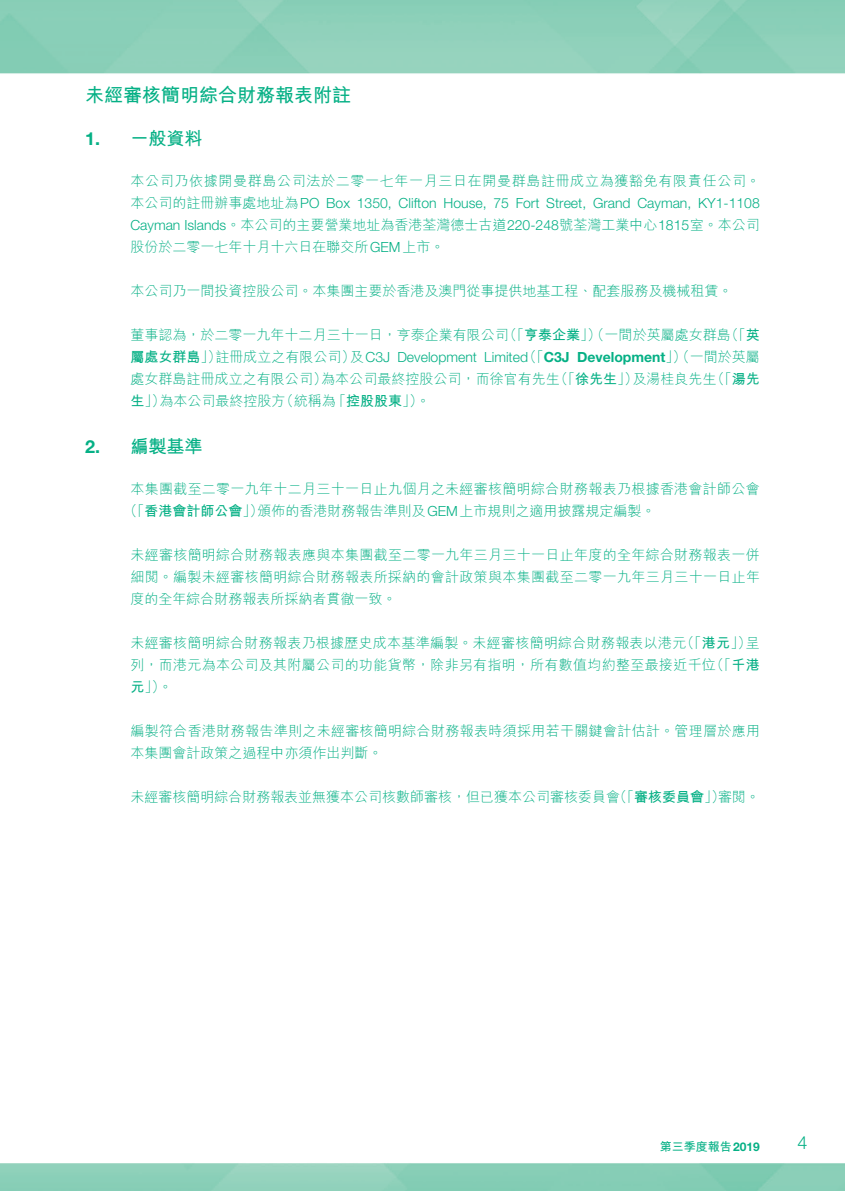
<style>
.page{position:relative;width:845px;height:1191px;background:#fff}
.page>*{position:absolute;margin:0;border:0;box-sizing:border-box;transform-origin:0 0}
.t1{font:700 19px "M Hei HK";color:#05b085}
.t2{font:700 18px "M Hei HK";color:#05b085}
.t3{font:300 18px "Helvetica Neue LT Std";color:#05b085}
.t4{font:300 14px/22px "M Hei HK";letter-spacing:.005em;color:#05b085;text-align:justify}
.t5{font:300 14px "Helvetica Neue LT Std";color:#05b085}
.t6{font:300 14px/22px "M Hei HK";letter-spacing:.025em;color:#05b085}
.t7{font:300 14px "M Hei HK";letter-spacing:.05em;color:#05b085}
.t8{font:700 12px "M Hei HK";color:#05b085}
.s1{font-family:"Helvetica Neue LT Std"}
.s2{font-family:"M Hei HK"}
.s3{font-weight:700}
.s4{font-family:"Helvetica Neue LT Std";font-weight:700}
</style>
<div class="page">
<h1 class="t1" style="left:85px;top:81px;width:267px">未經審核簡明綜合財務報表附註</h1>
<p class="t2" style="left:85px;top:125px;width:119px"><span class="s1">1.</span> 一般資料</p>
<p class="t7" style="left:130px;top:171px;width:631px">本公司乃依據開曼群島公司法於二零一七年一月三日在開曼群島註冊成立為獲豁免有限責任公司。</p>
<p class="t5" style="left:130px;top:194px;width:631px"><span class="s2">本公司的註冊辦事處地址為</span>PO Box 1350, Clifton House, 75 Fort Street, Grand Cayman, KY1-1108</p>
<p class="t4" style="left:130px;top:213px;width:631px"><span class="s1">Cayman Islands</span>。本公司的主要營業地址為香港荃灣德士古道<span class="s1">220-248</span>號荃灣工業中心<span class="s1">1815</span>室。本公司股份於二零一七年十月十六日在聯交所<span class="s1">GEM</span>上市。</p>
<p class="t4" style="left:130px;top:279px;width:603px">本公司乃一間投資控股公司。本集團主要於香港及澳門從事提供地基工程、配套服務及機械租賃。</p>
<p class="t4" style="left:130px;top:323px;width:631px">董事認為，於二零一九年十二月三十一日，亨泰企業有限公司（「<span class="s3">亨泰企業</span>」）（一間於英屬處女群島（「<span class="s3">英屬處女群島</span>」）註冊成立之有限公司）及<span class="s1">C3J Development Limited</span>（「<span class="s4">C3J Development</span>」）（一間於英屬處女群島註冊成立之有限公司）為本公司最終控股公司，而徐官有先生（「<span class="s3">徐先生</span>」）及湯桂良先生（「<span class="s3">湯先生</span>」）為本公司最終控股方（統稱為「<span class="s3">控股股東</span>」）。</p>
<p class="t2" style="left:85px;top:433px;width:119px"><span class="s1">2.</span> 編製基準</p>
<p class="t4" style="left:123px;top:477px;width:638px;text-indent:7px">本集團截至二零一九年十二月三十一日止九個月之未經審核簡明綜合財務報表乃根據香港會計師公會（「<span class="s3">香港會計師公會</span>」）頒佈的香港財務報告準則及<span class="s1">GEM</span>上市規則之適用披露規定編製。</p>
<p class="t4" style="left:130px;top:543px;width:631px">未經審核簡明綜合財務報表應與本集團截至二零一九年三月三十一日止年度的全年綜合財務報表一併細閱。編製未經審核簡明綜合財務報表所採納的會計政策與本集團截至二零一九年三月三十一日止年度的全年綜合財務報表所採納者貫徹一致。</p>
<p class="t4" style="left:130px;top:631px;width:631px">未經審核簡明綜合財務報表乃根據歷史成本基準編製。未經審核簡明綜合財務報表以港元（「<span class="s3">港元</span>」）呈列，而港元為本公司及其附屬公司的功能貨幣，除非另有指明，所有數值均約整至最接近千位（「<span class="s3">千港元</span>」）。</p>
<p class="t6" style="left:130px;top:719px;width:631px">編製符合香港財務報告準則之未經審核簡明綜合財務報表時須採用若干關鍵會計估計。管理層於應用本集團會計政策之過程中亦須作出判斷。</p>
<p class="t4" style="left:130px;top:785px;width:631px">未經審核簡明綜合財務報表並無獲本公司核數師審核，但已獲本公司審核委員會（「<span class="s3">審核委員會</span>」）審閱。</p>
<p class="t8" style="left:659px;top:1137px;width:102px">第三季度報告<span class="s1">2019</span></p>
<p class="t3" style="left:797px;top:1131px;width:12px">4</p>
</div>
